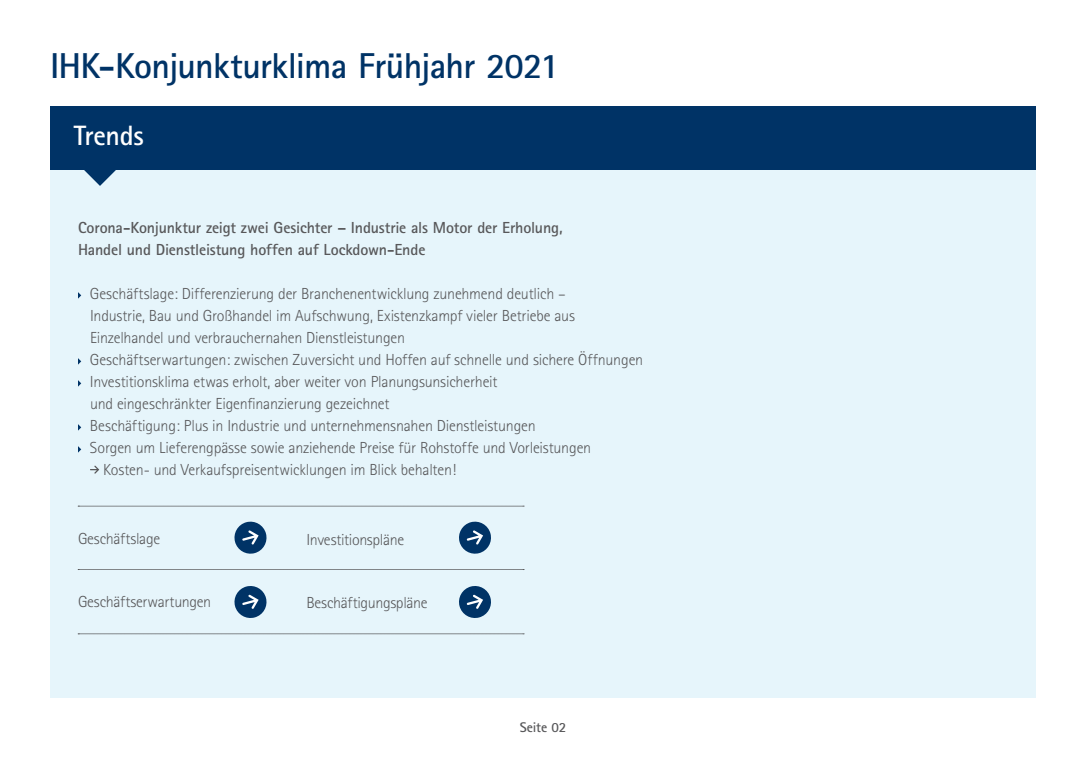
<style>
.page{position:relative;width:1086px;height:768px;background:#fff}
.page>*{position:absolute;margin:0;border:0;box-sizing:border-box;transform-origin:0 0}
.Headline_Kategorie_2{font:700 36px "Rotis Sans Serif";letter-spacing:-.02em;color:#036}
.Headline_Kategorie_2-2{font:700 28px "Rotis Sans Serif";letter-spacing:-.01em;color:#fff}
.Fliesstext_10_pt_tit{font:300 16px/22px "Rotis Sans Serif";letter-spacing:-.015em;color:#58585a}
.Fliesstext_10_pt_tit-2{font:700 16px "Rotis Sans Serif";letter-spacing:-.01em;color:#58585a}
.Headline_Kategorie_2-3{font:700 14px "Rotis Sans Serif";letter-spacing:-.01em;color:#58585a}
</style>
<div class="page">
<div style="left:50px;top:106px;width:986px;height:592px;background:#e6f5fb"></div>
<div style="left:50px;top:106px;width:986px;height:64px;background:#036"></div>
<svg style="left:84px;top:170px;width:32px;height:16px"></svg>
<svg style="left:78px;top:292px;width:3px;height:7px"></svg>
<svg style="left:78px;top:358px;width:3px;height:7px"></svg>
<svg style="left:78px;top:380px;width:3px;height:7px"></svg>
<svg style="left:78px;top:424px;width:3px;height:7px"></svg>
<svg style="left:78px;top:446px;width:3px;height:7px"></svg>
<svg style="left:90px;top:466px;width:9px;height:8px"></svg>
<svg style="left:78px;top:506px;width:446px;height:1px"></svg>
<svg style="left:78px;top:569px;width:446px;height:1px"></svg>
<svg style="left:78px;top:634px;width:446px;height:1px"></svg>
<svg style="left:459px;top:586px;width:32px;height:32px"></svg>
<svg style="left:234px;top:586px;width:33px;height:32px"></svg>
<svg style="left:459px;top:521px;width:32px;height:33px"></svg>
<svg style="left:234px;top:521px;width:33px;height:33px"></svg>
<p class="Headline_Kategorie_2" style="left:50px;top:44px;width:511px">IHK-Konjunkturklima Frühjahr 2021</p>
<p class="Headline_Kategorie_2-2" style="left:74px;top:118px;width:71px">Trends</p>
<p class="Fliesstext_10_pt_tit-2" style="left:78px;top:217px;width:486px">Corona-Konjunktur zeigt zwei Gesichter – Industrie als Motor der Erholung,</p>
<p class="Fliesstext_10_pt_tit-2" style="left:78px;top:239px;width:349px">Handel und Dienstleistung hoffen auf Lockdown-Ende</p>
<p class="Fliesstext_10_pt_tit" style="left:90px;top:282px;width:486px">Geschäftslage: Differenzierung der Branchenentwicklung zunehmend deutlich –<br>Industrie, Bau und Großhandel im Aufschwung, Existenzkampf vieler Betriebe aus<br>Einzelhandel und verbrauchernahen Dienstleistungen</p>
<p class="Fliesstext_10_pt_tit" style="left:90px;top:348px;width:555px">Geschäftserwartungen: zwischen Zuversicht und Hoffen auf schnelle und sichere Öffnungen</p>
<p class="Fliesstext_10_pt_tit" style="left:90px;top:370px;width:409px">Investitionsklima etwas erholt, aber weiter von Planungsunsicherheit und eingeschränkter Eigenfinanzierung gezeichnet</p>
<p class="Fliesstext_10_pt_tit" style="left:90px;top:414px;width:447px">Beschäftigung: Plus in Industrie und unternehmensnahen Dienstleistungen</p>
<p class="Fliesstext_10_pt_tit" style="left:103px;top:436px;width:490px;text-indent:-13px">Sorgen um Lieferengpässe sowie anziehende Preise für Rohstoffe und Vorleistungen<br>Kosten- und Verkaufspreisentwicklungen im Blick behalten!</p>
<p class="Fliesstext_10_pt_tit" style="left:78px;top:527px;width:84px">Geschäftslage</p>
<p class="Fliesstext_10_pt_tit" style="left:306px;top:529px;width:99px">Investitionspläne</p>
<p class="Fliesstext_10_pt_tit" style="left:78px;top:591px;width:135px">Geschäftserwartungen</p>
<p class="Fliesstext_10_pt_tit" style="left:306px;top:592px;width:123px">Beschäftigungspläne</p>
<p class="Headline_Kategorie_2-3" style="left:520px;top:718px;width:48px">Seite 02</p>
</div>
